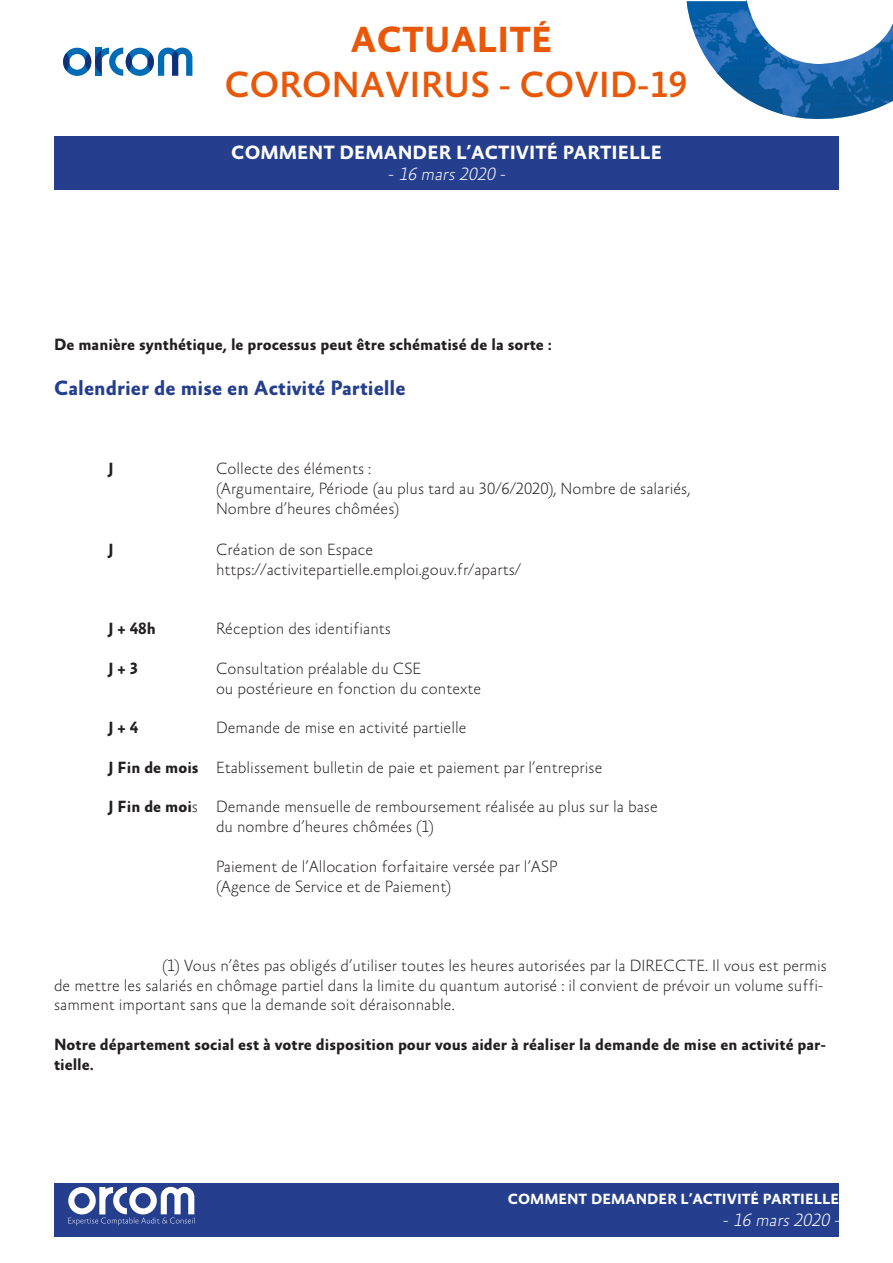
<style>
.page{position:relative;width:893px;height:1263px;background:#fff}
.page>*{position:absolute;margin:0;border:0;box-sizing:border-box;transform-origin:0 0}
.t1{font:500 37.05px "Absara Sans TF";color:#e85808}
.t2{font:700 37.05px "Absara Sans TF";color:#e85808}
.t3{font:700 21px "Absara Sans TF";color:#253f8e}
.t4{font:700 19.5px "Absara Sans TF";color:#fff}
.t5{font:italic 100 18px "Absara Sans TF";color:#fff}
.t6{font:100 16.5px/19.8px "Absara Sans TF";color:#231f20}
.t7{font:700 16.5px/19.8px "Absara Sans TF";color:#231f20}
.t8{font:700 15px "Absara Sans TF";color:#fff}
.s1{font-family:"Absara TF";font-style:normal}
.s2{font-weight:700}
</style>
<div class="page">
<div style="left:54px;top:136px;width:785px;height:53px;background:#253f8e"></div>
<svg style="left:63px;top:48px;width:129px;height:28px"></svg>
<svg style="left:148px;top:53px;width:6px;height:18px"></svg>
<svg style="left:126px;top:53px;width:6px;height:18px"></svg>
<svg style="left:687px;top:0;width:206px;height:120px"></svg>
<div style="left:54px;top:1183px;width:785px;height:53px;background:#253f8e"></div>
<svg style="left:68px;top:1187px;width:127px;height:38px"></svg>
<h1 class="t2" style="left:351px;top:21px;width:204px">ACTUALITÉ</h1>
<h1 class="t1" style="left:225px;top:65px;width:464px">CORONAVIRUS - COVID-19</h1>
<p class="t4" style="left:231px;top:142px;width:432px">COMMENT DEMANDER L’ACTIVITÉ PARTIELLE</p>
<p class="t5" style="left:389px;top:165px;width:121px"><span class="s1">-</span> 16 mars 2020 -</p>
<p class="t7" style="left:54px;top:335px;width:499px">De manière synthétique, le processus peut être schématisé de la sorte :</p>
<p class="t3" style="left:54px;top:377px;width:353px">Calendrier de mise en Activité Partielle</p>
<p class="t7" style="left:108px;top:459px;width:7px">J</p>
<p class="t6" style="left:216px;top:459px;width:157px">Collecte des éléments :</p>
<p class="t6" style="left:216px;top:479px;width:476px">(Argumentaire, Période (au plus tard au 30/6/2020), Nombre de salariés,</p>
<p class="t6" style="left:216px;top:499px;width:185px">Nombre d’heures chômées)</p>
<p class="t7" style="left:108px;top:540px;width:7px">J</p>
<p class="t6" style="left:216px;top:540px;width:159px">Création de son Espace</p>
<p class="t6" style="left:216px;top:560px;width:306px">https://activitepartielle.emploi.gouv.fr/aparts/</p>
<p class="t7" style="left:108px;top:619px;width:49px">J + 48h</p>
<p class="t6" style="left:216px;top:619px;width:176px">Réception des identifiants</p>
<p class="t7" style="left:108px;top:659px;width:32px">J + 3</p>
<p class="t6" style="left:216px;top:659px;width:207px">Consultation préalable du CSE</p>
<p class="t6" style="left:216px;top:679px;width:267px">ou postérieure en fonction du contexte</p>
<p class="t7" style="left:108px;top:718px;width:32px">J + 4</p>
<p class="t6" style="left:216px;top:718px;width:252px">Demande de mise en activité partielle</p>
<p class="t6" style="left:108px;top:758px;width:496px"><span class="s2">J Fin de mois</span> Etablissement bulletin de paie et paiement par l’entreprise</p>
<p class="t6" style="left:108px;top:798px;width:551px"><span class="s2">J Fin de moi</span>s Demande mensuelle de remboursement réalisée au plus sur la base</p>
<p class="t6" style="left:216px;top:817px;width:220px">du nombre d’heures chômées (1)</p>
<p class="t6" style="left:216px;top:857px;width:343px">Paiement de l’Allocation forfaitaire versée par l’ASP</p>
<p class="t6" style="left:216px;top:877px;width:237px">(Agence de Service et de Paiement)</p>
<p class="t6" style="left:54px;top:956px;width:774px;text-indent:108px">(1) Vous n’êtes pas obligés d’utiliser toutes les heures autorisées par la DIRECCTE. Il vous est permis de mettre les salariés en chômage partiel dans la limite du quantum autorisé : il convient de prévoir un volume suffi&shy;samment important sans que la demande soit déraisonnable.</p>
<p class="t7" style="left:54px;top:1035px;width:774px">Notre département social est à votre disposition pour vous aider à réaliser la demande de mise en activité par&shy;tielle.</p>
<p class="t8" style="left:508px;top:1191px;width:333px">COMMENT DEMANDER L’ACTIVITÉ PARTIELLE</p>
<p class="t5" style="left:723px;top:1210px;width:121px"><span class="s1">-</span> 16 mars 2020 -</p>
</div>
